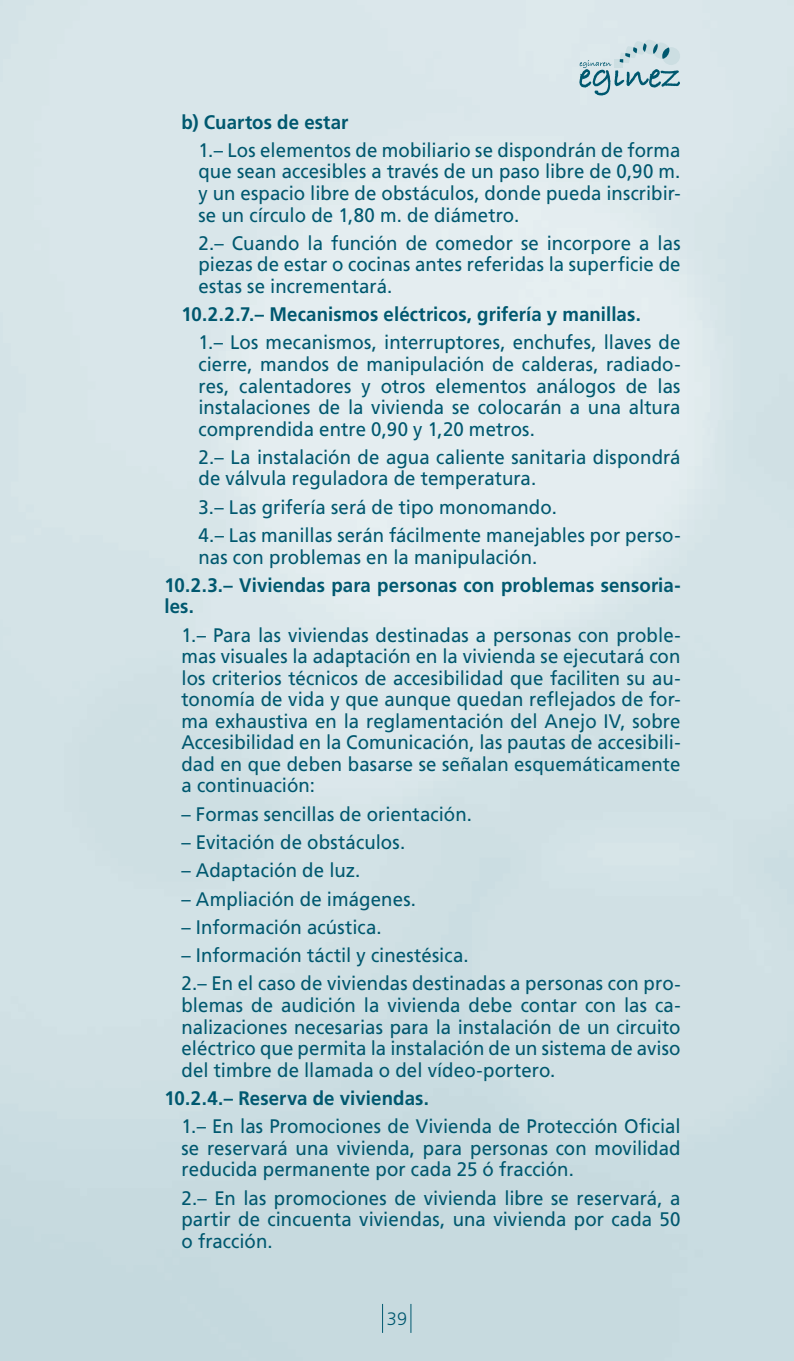
<style>
.page{position:relative;width:794px;height:1361px;background:#fff}
.page>*{position:absolute;margin:0;border:0;box-sizing:border-box;transform-origin:0 0}
.t1{font:19.6px/21.6px "Frutiger";letter-spacing:.005em;color:#00586f;text-align:justify;scale:.95 1}
.t2{font:700 19.6px/21.6px "Frutiger";letter-spacing:.005em;color:#00586f;scale:.95 1}
.t3{font:300 18px "Frutiger";color:#00586f}
</style>
<div class="page">
<div style="left:653px;top:42px;width:16px;height:17px;background:#d6e3e7;border-radius:50%"></div>
<div style="left:643px;top:40px;width:15px;height:15px;background:#ccdee2;border-radius:6px"></div>
<svg style="left:633px;top:41px;width:13px;height:14px"></svg>
<svg style="left:579px;top:43px;width:101px;height:52px;background:#b4cdd4"></svg>
<svg style="left:382px;top:1304px;width:1px;height:29px"></svg>
<svg style="left:410px;top:1304px;width:1px;height:29px"></svg>
<p class="t2" style="left:181px;top:111px;width:177px">b) Cuartos de estar</p>
<p class="t1" style="left:198px;top:139px;width:509px">1.– Los elementos de mobiliario se dispondrán de forma que sean accesibles a través de un paso libre de 0,90 m. y un espacio libre de obstáculos, donde pueda inscribir&shy;se un círculo de 1,80 m. de diámetro.</p>
<p class="t1" style="left:198px;top:232px;width:509px">2.– Cuando la función de comedor se incorpore a las piezas de estar o cocinas antes referidas la superficie de estas se incrementará.</p>
<p class="t2" style="left:181px;top:303px;width:485px">10.2.2.7.– Mecanismos eléctricos, grifería y manillas.</p>
<p class="t1" style="left:198px;top:332px;width:509px">1.– Los mecanismos, interruptores, enchufes, llaves de cierre, mandos de manipulación de calderas, radiado&shy;res, calentadores y otros elementos análogos de las instalaciones de la vivienda se colocarán a una altura comprendida entre 0,90 y 1,20 metros.</p>
<p class="t1" style="left:198px;top:446px;width:509px">2.– La instalación de agua caliente sanitaria dispondrá de válvula reguladora de temperatura.</p>
<p class="t1" style="left:198px;top:492px;width:509px;line-height:28.4px">3.– Las grifería será de tipo monomando.<br>4.– Las manillas serán fácilmente manejables por perso-</p>
<p class="t1" style="left:198px;top:546px;width:358px">nas con problemas en la manipulación.</p>
<p class="t2" style="left:164px;top:574px;width:545px">10.2.3.– Viviendas para personas con problemas sensoria&shy;les.</p>
<p class="t1" style="left:181px;top:624px;width:527px">1.– Para las viviendas destinadas a personas con proble&shy;mas visuales la adaptación en la vivienda se ejecutará con los criterios técnicos de accesibilidad que faciliten su au&shy;tonomía de vida y que aunque quedan reflejados de for&shy;ma exhaustiva en la reglamentación del Anejo IV, sobre Accesibilidad en la Comunicación, las pautas de accesibili&shy;dad en que deben basarse se señalan esquemáticamente a continuación:</p>
<p class="t1" style="left:181px;top:803px;width:307px">– Formas sencillas de orientación.</p>
<p class="t1" style="left:181px;top:831px;width:237px">– Evitación de obstáculos.</p>
<p class="t1" style="left:181px;top:859px;width:190px">– Adaptación de luz.</p>
<p class="t1" style="left:181px;top:887px;width:248px">– Ampliación de imágenes.</p>
<p class="t1" style="left:181px;top:916px;width:212px">– Información acústica.</p>
<p class="t1" style="left:181px;top:941px;width:527px;line-height:28.4px">– Información táctil y cinestésica.<br>2.– En el caso de viviendas destinadas a personas con pro-</p>
<p class="t1" style="left:181px;top:994px;width:527px">blemas de audición la vivienda debe contar con las ca&shy;nalizaciones necesarias para la instalación de un circuito eléctrico que permita la instalación de un sistema de aviso del timbre de llamada o del vídeo-portero.</p>
<p class="t2" style="left:164px;top:1087px;width:280px">10.2.4.– Reserva de viviendas.</p>
<p class="t1" style="left:181px;top:1115px;width:527px">1.– En las Promociones de Vivienda de Protección Oficial se reservará una vivienda, para personas con movilidad reducida permanente por cada 25 ó fracción.</p>
<p class="t1" style="left:181px;top:1186px;width:527px">2.– En las promociones de vivienda libre se reservará, a partir de cincuenta viviendas, una vivienda por cada 50 o fracción.</p>
<p class="t3" style="left:387px;top:1308px;width:22px">39</p>
</div>
